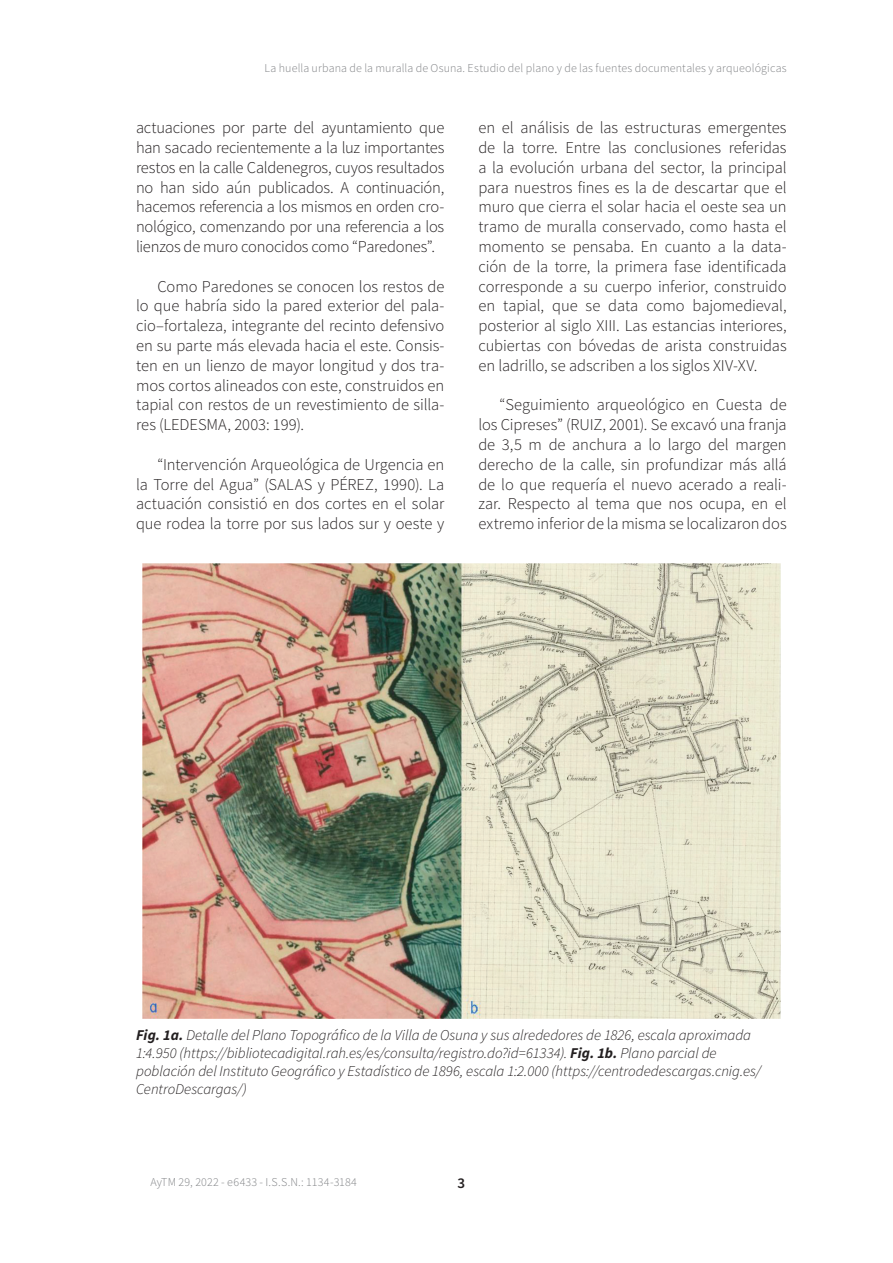
<style>
.page{position:relative;width:893px;height:1263px;background:#fff}
.page>*{position:absolute;margin:0;border:0;box-sizing:border-box;transform-origin:0 0}
.TX{font:300 16.5px/19.8px "Source Sans Pro";letter-spacing:-.005em;color:#231f20;text-align:justify}
.FC{font:italic 300 15px/18px "Source Sans Pro";letter-spacing:-.005em;color:#231f20}
.t1{font:600 15px "Source Sans Pro";color:#231f20}
.t2{font:300 12px "Source Sans Pro";letter-spacing:.01em;color:#808285}
.s1{font-weight:700}
</style>
<div class="page">
<img style="left:142px;top:563px;width:638px;height:456px">
<p class="t2" style="left:265px;top:61px;width:524px">La huella urbana de la muralla de Osuna. Estudio del plano y de las fuentes documentales y arqueológicas</p>
<p class="TX" style="left:136px;top:118px;width:310px">actuaciones por parte del ayuntamiento que han sacado recientemente a la luz importantes restos en la calle Caldenegros, cuyos resultados no han sido aún publicados. A continuación, hacemos referencia a los mismos en orden cro&shy;nológico, comenzando por una referencia a los lienzos de muro conocidos como “Paredones”.</p>
<p class="TX" style="left:136px;top:276px;width:310px;text-indent:21px">Como Paredones se conocen los restos de lo que habría sido la pared exterior del pala&shy;cio–fortaleza, integrante del recinto defensivo en su parte más elevada hacia el este. Consis&shy;ten en un lienzo de mayor longitud y dos tra&shy;mos cortos alineados con este, construidos en tapial con restos de un revestimiento de silla&shy;res (LEDESMA, 2003: 199).</p>
<p class="TX" style="left:136px;top:454px;width:310px;text-indent:21px">“Intervención Arqueológica de Urgencia en la Torre del Agua” (SALAS y PÉREZ, 1990). La actuación consistió en dos cortes en el solar que rodea la torre por sus lados sur y oeste y</p>
<p class="TX" style="left:478px;top:118px;width:310px">en el análisis de las estructuras emergentes de la torre. Entre las conclusiones referidas a la evolución urbana del sector, la principal para nuestros fines es la de descartar que el muro que cierra el solar hacia el oeste sea un tramo de muralla conservado, como hasta el momento se pensaba. En cuanto a la data&shy;ción de la torre, la primera fase identificada corresponde a su cuerpo inferior, construido en tapial, que se data como bajomedieval, posterior al siglo XIII. Las estancias interiores, cubiertas con bóvedas de arista construidas en ladrillo, se adscriben a los siglos XIV-XV.</p>
<p class="TX" style="left:478px;top:395px;width:310px;text-indent:21px">“Seguimiento arqueológico en Cuesta de los Cipreses” (RUIZ, 2001). Se excavó una franja de 3,5 m de anchura a lo largo del margen derecho de la calle, sin profundizar más allá de lo que requería el nuevo acerado a reali&shy;zar. Respecto al tema que nos ocupa, en el extremo inferior de la misma se localizaron dos</p>
<p class="FC" style="left:136px;top:1026px;width:626px"><span class="s1">Fig. 1a.</span> Detalle del Plano Topográfico de la Villa de Osuna y sus alrededores de 1826, escala aproximada 1:4.950 (https://bibliotecadigital.rah.es/es/consulta/registro.do?id=61334). <span class="s1">Fig. 1b.</span> Plano parcial de población del Instituto Geográfico y Estadístico de 1896, escala 1:2.000 (https://centrodedescargas.cnig.es/ CentroDescargas/)</p>
<p class="t2" style="left:150px;top:1174px;width:208px">AyTM 29, 2022 - e6433 - I.S.S.N.: 1134-3184</p>
<p class="t1" style="left:457px;top:1173px;width:9px">3</p>
</div>
